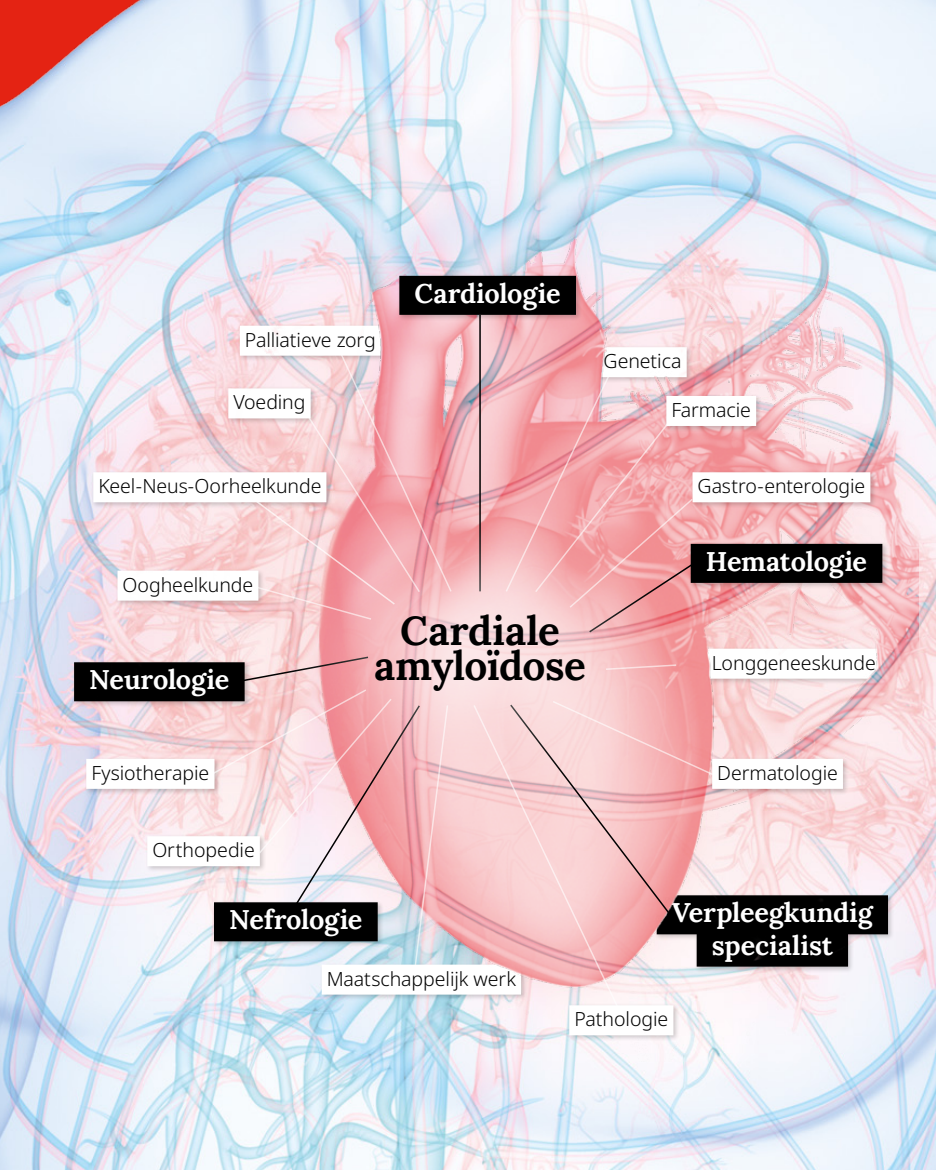
<style>
.page{position:relative;width:936px;height:1170px;background:#fff}
.page>*{position:absolute;margin:0;border:0;box-sizing:border-box;transform-origin:0 0}
.t1{font:40.5px/35.4px "Lora";letter-spacing:-.01em;color:#000;text-align:center}
.t2{font:27px/32.2px "Lora";letter-spacing:-.01em;color:#fff;text-align:center}
.t3{font:300 19.5px "Noto Sans";letter-spacing:-.005em;color:#000}
</style>
<div class="page">
<img style="left:0;top:0;width:918px;height:1169px">
<div style="left:709px;top:756px;width:140px;height:39px;background:#000;opacity:.2"></div>
<div style="left:712px;top:758px;width:130px;height:30px;background:#fff"></div>
<div style="left:688px;top:541px;width:200px;height:48px;background:#000;opacity:.2"></div>
<div style="left:690px;top:544px;width:192px;height:39px;background:#000"></div>
<div style="left:690px;top:470px;width:187px;height:39px;background:#000;opacity:.2"></div>
<div style="left:692px;top:472px;width:178px;height:30px;background:#fff"></div>
<div style="left:664px;top:393px;width:98px;height:39px;background:#000;opacity:.2"></div>
<div style="left:666px;top:396px;width:90px;height:30px;background:#fff"></div>
<div style="left:396px;top:273px;width:186px;height:48px;background:#000;opacity:.2"></div>
<div style="left:399px;top:276px;width:177px;height:39px;background:#000"></div>
<svg style="left:252px;top:345px;width:201px;height:276px"></svg>
<svg style="left:472px;top:804px;width:148px;height:207px"></svg>
<hr style="left:479px;top:315px;width:2px;height:276px;background:#000">
<svg style="left:504px;top:373px;width:190px;height:123px;background:#f2adb3"></svg>
<svg style="left:508px;top:699px;width:206px;height:215px;background:#edbabc"></svg>
<svg style="left:210px;top:688px;width:239px;height:286px"></svg>
<svg style="left:238px;top:655px;width:23px;height:27px"></svg>
<div style="left:261px;top:496px;width:437px;height:308px;background:#fff;opacity:.75"></div>
<p class="t3" style="left:245px;top:328px;width:132px">Palliatieve zorg</p>
<p class="t3" style="left:233px;top:391px;width:74px">Voeding</p>
<h2 class="t2" style="left:414px;top:275px;width:148px">Cardiologie</h2>
<p class="t3" style="left:603px;top:350px;width:80px">Genetica</p>
<p class="t3" style="left:671px;top:399px;width:81px">Farmacie</p>
<p class="t3" style="left:98px;top:475px;width:225px">Keel-Neus-Oorheelkunde</p>
<p class="t3" style="left:123px;top:573px;width:132px">Oogheelkunde</p>
<h2 class="t2" style="left:89px;top:661px;width:142px">Neurologie</h2>
<h1 class="t1" style="left:374px;top:609px;width:213px">Cardiale amyloïdose</h1>
<p class="t3" style="left:697px;top:475px;width:169px">Gastro-enterologie</p>
<h2 class="t2" style="left:706px;top:543px;width:163px">Hematologie</h2>
<p class="t3" style="left:711px;top:651px;width:166px">Longgeneeskunde</p>
<p class="t3" style="left:91px;top:761px;width:120px">Fysiotherapie</p>
<p class="t3" style="left:152px;top:839px;width:104px">Orthopedie</p>
<h2 class="t2" style="left:229px;top:901px;width:135px">Nefrologie</h2>
<p class="t3" style="left:327px;top:967px;width:191px">Maatschappelijk werk</p>
<p class="t3" style="left:717px;top:761px;width:122px">Dermatologie</p>
<h2 class="t2" style="left:672px;top:894px;width:202px">Verpleegkundig specialist</h2>
<p class="t3" style="left:574px;top:1008px;width:95px">Pathologie</p>
</div>
